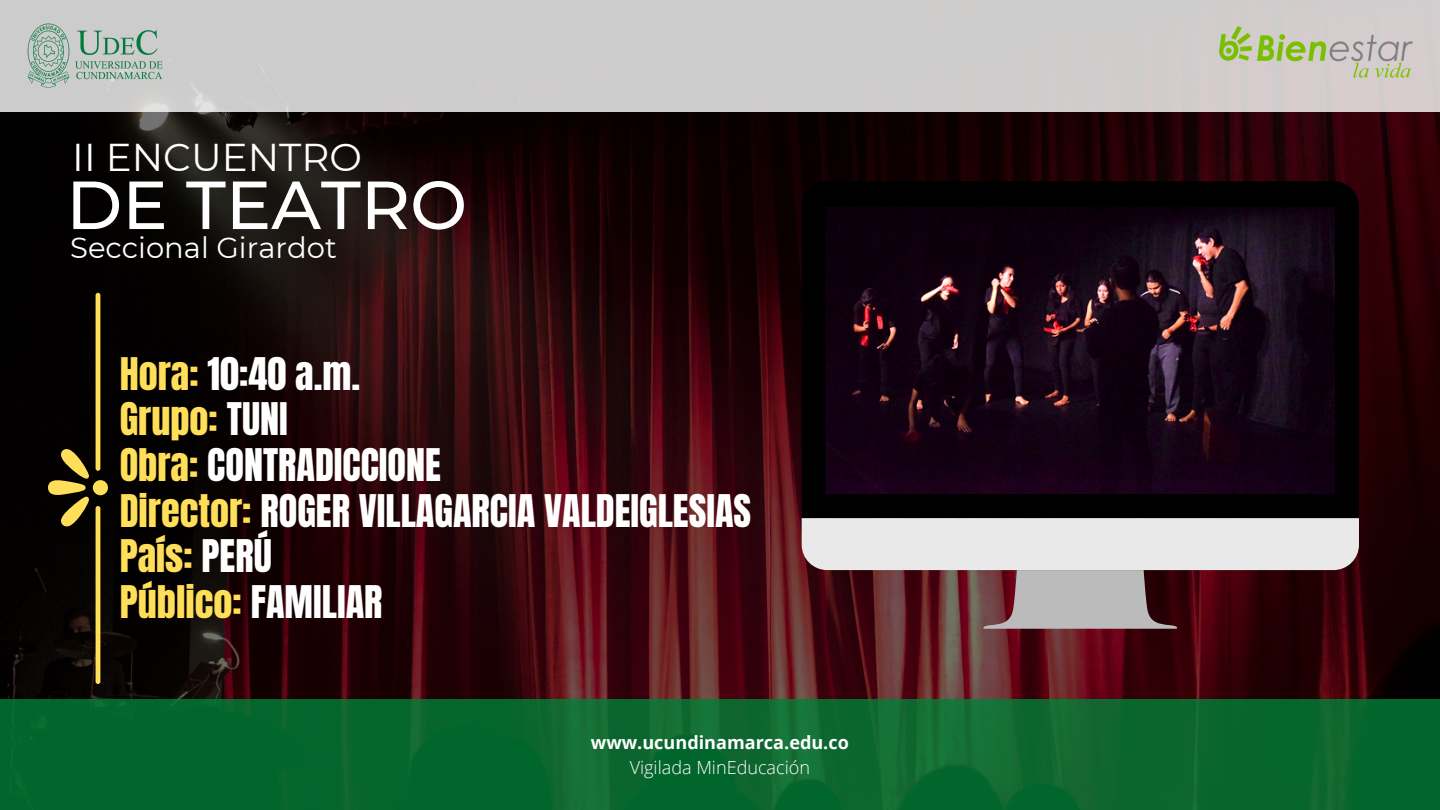
<style>
.page{position:relative;width:1440px;height:810px;background:#fff}
.page>*{position:absolute;margin:0;border:0;box-sizing:border-box;transform-origin:0 0}
.t1{font:500 67.9px "Montserrat";color:#fff}
.t2{font:38.7px "Montserrat";color:#fff}
.t3{font:38.3px/45.7px "Anton";color:#fff}
.t4{font:29.1px "Montserrat";color:#fff}
.t5{font:700 18.1px "Open Sans";color:#fff}
.t6{font:300 18.1px "Open Sans";color:#fff}
.s1{color:#ffde59}
</style>
<div class="page">
<img style="left:0;top:111px;width:1440px;height:588px">
<div style="left:0;top:0;width:1440px;height:111px;background:#cdcccc"></div>
<svg style="left:0;top:699px;width:1440px;height:111px;fill:#06662c"></svg>
<img style="left:27px;top:23px;width:136px;height:67px">
<img style="left:1219px;top:27px;width:194px;height:57px">
<div style="left:802px;top:181px;width:557px;height:337px;background:#000"></div>
<svg style="left:802px;top:518px;width:557px;height:111px"></svg>
<img style="left:825px;top:208px;width:510px;height:286px">
<div style="left:93px;top:480px;width:15px;height:15px;background:#ffde59;border-radius:50%"></div>
<svg style="left:48px;top:449px;width:41px;height:78px"></svg>
<hr style="left:96px;top:506px;width:4px;height:178px;background:#ffde59;border-radius:2px">
<hr style="left:96px;top:293px;width:4px;height:178px;background:#ffde59;border-radius:2px">
<p class="t2" style="left:72px;top:134px;width:291px">II ENCUENTRO</p>
<h1 class="t1" style="left:66px;top:163px;width:402px">DE TEATRO</h1>
<p class="t4" style="left:70px;top:230px;width:268px">Seccional Girardot</p>
<p class="t3" style="left:120px;top:351px;width:633px"><span class="s1">Hora:</span> 10:40 a.m.<br><span class="s1">Grupo:</span> TUNI<br><span class="s1">Obra:</span> CONTRADICCIONE<br><span class="s1">Director:</span> ROGER VILLAGARCIA VALDEIGLESIAS<br><span class="s1">País:</span> PERÚ<br><span class="s1">Público:</span> FAMILIAR</p>
<p class="t5" style="left:591px;top:729px;width:260px">www.ucundinamarca.edu.co</p>
<p class="t6" style="left:630px;top:755px;width:182px">Vigilada MinEducación</p>
</div>
